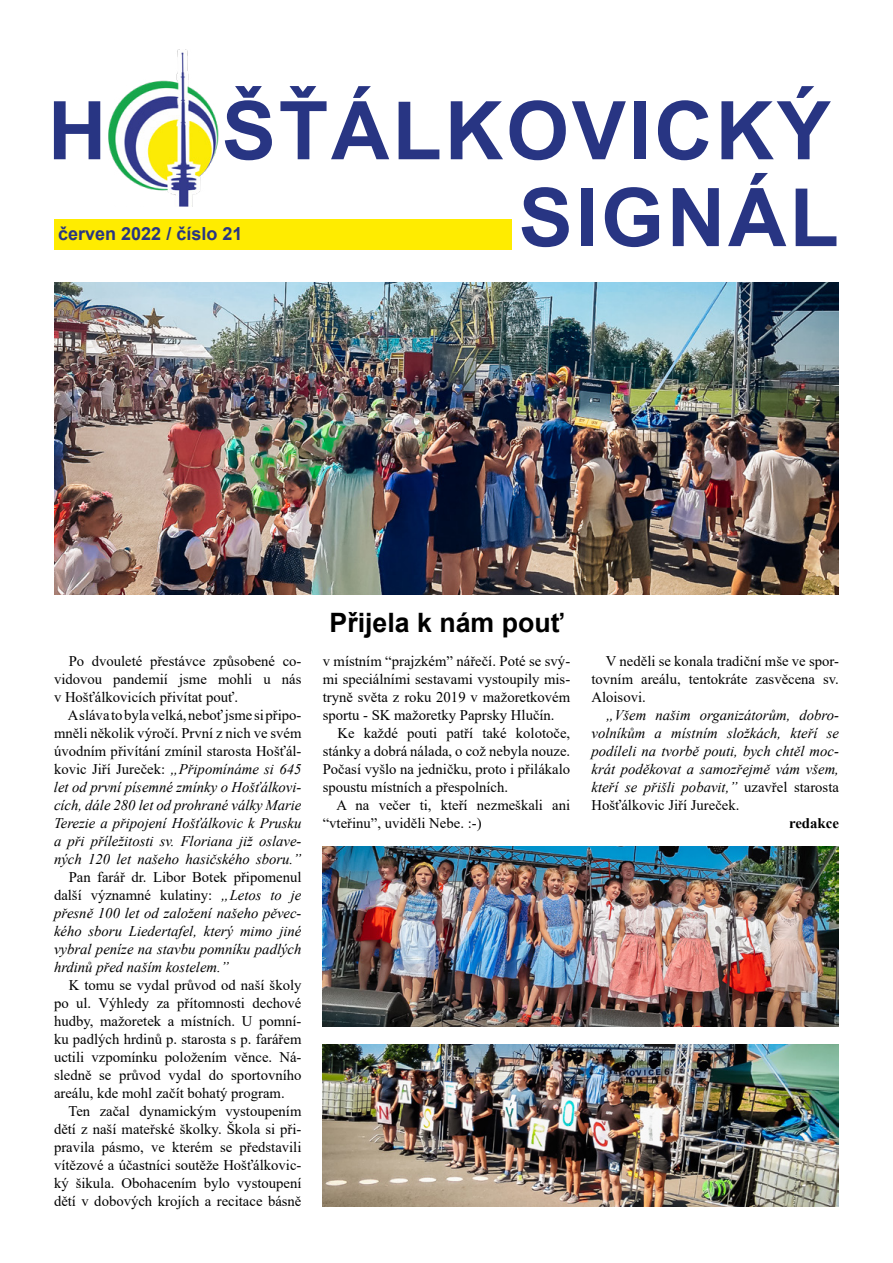
<style>
.page{position:relative;width:893px;height:1263px;background:#fff}
.page>*{position:absolute;margin:0;border:0;box-sizing:border-box;transform-origin:0 0}
.t1{font:700 81px "Arial";letter-spacing:.035em;color:#283583}
.t2{font:700 26.7px "Arial";color:#000}
.t3{font:700 18px "Arial";color:#283583}
.t4{font:14.7px/18px "Times New Roman";color:#000;text-align:justify}
.t5{font:italic 14.7px/18px "Times New Roman";color:#000;text-align:justify}
.t6{font:700 14.7px "Times New Roman";color:#000}
.s1{font-style:normal}
.s2{font-size:15px}
</style>
<div class="page">
<img style="left:108px;top:49px;width:111px;height:157px">
<div style="left:54px;top:219px;width:457px;height:30px;background:#ffec00"></div>
<img style="left:54px;top:282px;width:785px;height:312px">
<img style="left:323px;top:846px;width:516px;height:180px">
<img style="left:323px;top:1044px;width:516px;height:162px">
<h1 class="t1" style="left:48px;top:74px;width:60px">H</h1>
<h1 class="t1" style="left:222px;top:74px;width:610px">ŠŤÁLKOVICKÝ</h1>
<p class="t3" style="left:58px;top:221px;width:186px">červen 2022 / číslo 21</p>
<h1 class="t1" style="left:519px;top:161px;width:322px">SIGNÁL</h1>
<p class="t4" style="left:54px;top:652px;width:249px;text-indent:15px">Po dvouleté přestávce způsobené co&shy;vidovou pandemií jsme mohli u nás v Hošťálkovicích přivítat pouť.</p>
<p class="t5" style="left:54px;top:706px;width:249px;text-indent:14px"><span class="s1">Aslávatobylavelká,neboť jsmesipřipo&shy;mněli několik výročí. První z nich ve svém úvodním přivítání zmínil starosta Hošťál&shy;kovic Jiří Jureček:</span> <span class="s2">„</span>Připomínáme si 645 let od první písemné zmínky o Hošťálkovi&shy;cích, dále 280 let od prohrané války Marie Terezie a připojení Hošťálkovic k Prusku a při příležitosti sv. Floriana již oslave&shy;ných 120 let našeho hasičského sboru.”</p>
<p class="t5" style="left:54px;top:868px;width:249px;text-indent:15px"><span class="s1">Pan farář dr. Libor Botek připomenul další významné kulatiny:</span> <span class="s2">„</span>Letos to je přesně 100 let od založení našeho pěvec&shy;kého sboru Liedertafel, který mimo jiné vybral peníze na stavbu pomníku padlých hrdinů před naším kostelem.”</p>
<p class="t4" style="left:54px;top:976px;width:249px;text-indent:15px">K tomu se vydal průvod od naší školy po ul. Výhledy za přítomnosti dechové hudby, mažoretek a místních. U pomní&shy;ku padlých hrdinů p. starosta s p. farářem uctili vzpomínku položením věnce. Ná&shy;sledně se průvod vydal do sportovního areálu, kde mohl začít bohatý program.</p>
<p class="t4" style="left:54px;top:1102px;width:249px;text-indent:14px">Ten začal dynamickým vystoupením dětí z naší mateřské školky. Škola si při&shy;pravila pásmo, ve kterém se představili vítězové a účastníci soutěže Hošťálkovic&shy;ký šikula. Obohacením bylo vystoupení dětí v dobových krojích a recitace básně</p>
<h2 class="t2" style="left:330px;top:603px;width:235px">Přijela k nám pouť</h2>
<p class="t4" style="left:323px;top:652px;width:249px">v místním “prajzkém” nářečí. Poté se svý&shy;mi speciálními sestavami vystoupily mis&shy;tryně světa z roku 2019 v mažoretkovém sportu - SK mažoretky Paprsky Hlučín.</p>
<p class="t4" style="left:323px;top:724px;width:249px;text-indent:15px">Ke každé pouti patří také kolotoče, stánky a dobrá nálada, o což nebyla nouze.<br>Počasí vyšlo na jedničku, proto i přilákalo spoustu místních a přespolních.</p>
<p class="t4" style="left:323px;top:796px;width:249px;text-indent:14px">A na večer ti, kteří nezmeškali ani “vteřinu”, uviděli Nebe. :-)</p>
<p class="t4" style="left:591px;top:652px;width:249px;text-indent:14px">V neděli se konala tradiční mše ve spor&shy;tovním areálu, tentokráte zasvěcena sv.<br>Aloisovi.</p>
<p class="t5" style="left:591px;top:706px;width:249px;text-indent:15px"><span class="s2">„</span>Všem našim organizátorům, dobro&shy;volníkům a místním složkách, kteří se podíleli na tvorbě pouti, bych chtěl moc&shy;krát poděkovat a samozřejmě vám všem, kteří se přišli pobavit,” <span class="s1">uzavřel starosta Hošťálkovic Jiří Jureček.</span></p>
<p class="t6" style="left:789px;top:812px;width:51px">redakce</p>
</div>
